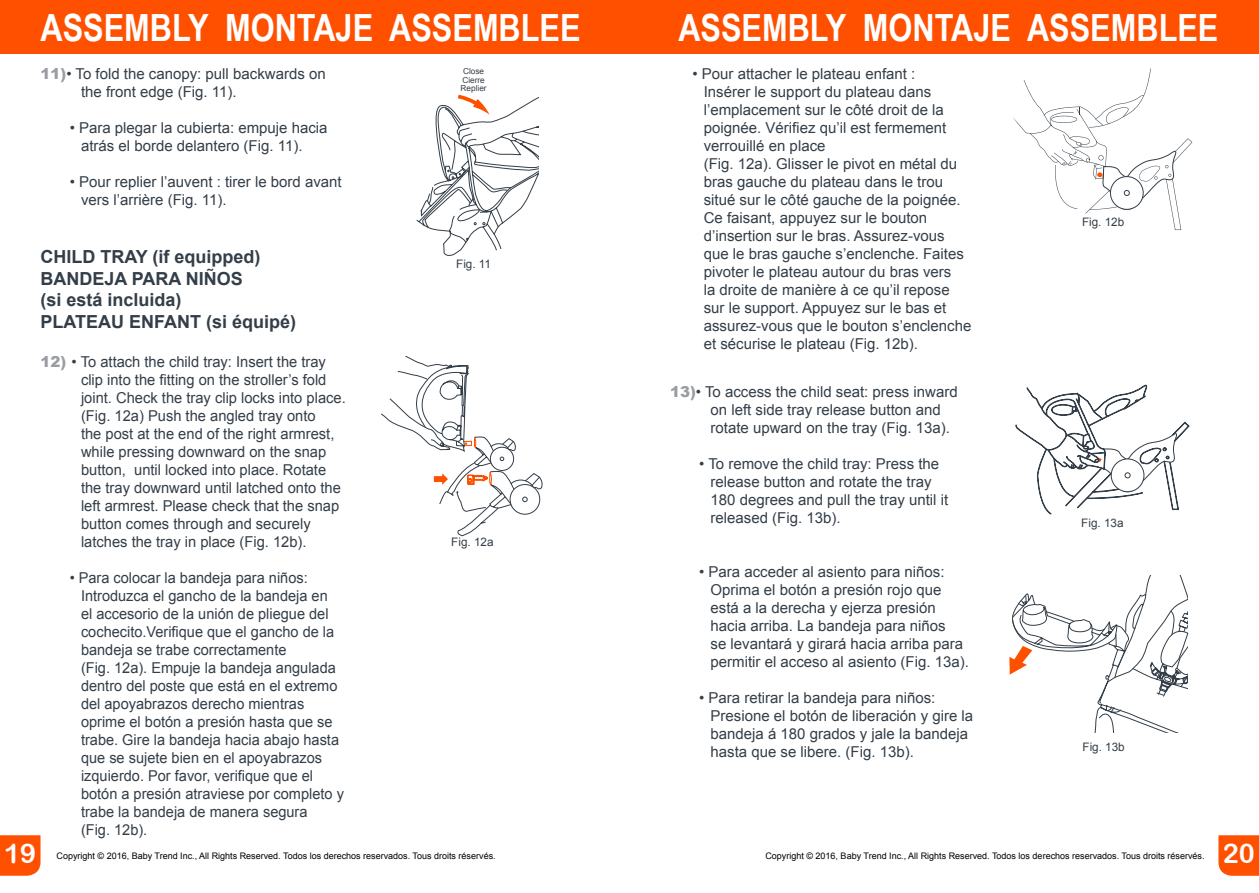
<style>
.page{position:relative;width:1259px;height:893px;background:#fff}
.page>*{position:absolute;margin:0;border:0;box-sizing:border-box;transform-origin:0 0}
.t1{font:700 37.5px "Arial Narrow";color:#fff}
.t2{font:27px "Arial Rounded MT Bold";color:#fff}
.t3{font:700 18px/21.6px "Arial";color:#333e48}
.t4{font:15px/18px "Arial";color:#333e48}
.t5{font:11.7px "Arial";color:#333e48}
.t6{font:9px "Arial";color:#000}
.t7{font:8.25px/8.2px "Arial";color:#333e48;text-align:center}
.s1{font-weight:900;color:#999ea3}
</style>
<div class="page">
<div style="left:629px;top:0;width:630px;height:54px;background:#ff5000"></div>
<div style="left:0;top:0;width:629px;height:54px;background:#ff5000"></div>
<div style="left:0;top:835px;width:40px;height:41px;background:#ff5000"></div>
<svg style="left:1218px;top:835px;width:41px;height:41px;background:#ff570b"></svg>
<svg style="left:1013px;top:68px;width:179px;height:162px"></svg>
<svg style="left:416px;top:95px;width:122px;height:161px"></svg>
<svg style="left:381px;top:355px;width:162px;height:181px"></svg>
<svg style="left:1015px;top:385px;width:174px;height:129px"></svg>
<svg style="left:1009px;top:575px;width:179px;height:158px"></svg>
<h1 class="t1" style="left:40px;top:0;width:541px">ASSEMBLY MONTAJE ASSEMBLEE</h1>
<h1 class="t1" style="left:678px;top:0;width:541px">ASSEMBLY MONTAJE ASSEMBLEE</h1>
<p class="t4" style="left:81px;top:65px;width:246px;text-indent:-40px"><span class="s1">11)</span>• To fold the canopy: pull backwards on the front edge (Fig. 11).</p>
<p class="t4" style="left:81px;top:119px;width:248px;text-indent:-11px">• Para plegar la cubierta: empuje hacia atrás el borde delantero (Fig. 11).</p>
<p class="t4" style="left:81px;top:173px;width:262px;text-indent:-11px">• Pour replier l’auvent : tirer le bord avant vers l’arrière (Fig. 11).</p>
<p class="t4" style="left:704px;top:65px;width:269px;text-indent:-11px">• Pour attacher le plateau enfant :<br>Insérer le support du plateau dans l’emplacement sur le côté droit de la poignée. Vérifiez qu’il est fermement verrouillé en place<br>(Fig. 12a). Glisser le pivot en métal du bras gauche du plateau dans le trou situé sur le côté gauche de la poignée.<br>Ce faisant, appuyez sur le bouton d’insertion sur le bras. Assurez-vous que le bras gauche s’enclenche. Faites pivoter le plateau autour du bras vers<br>la droite de manière à ce qu’il repose sur le support. Appuyez sur le bas et assurez-vous que le bouton s’enclenche et sécurise le plateau (Fig. 12b).</p>
<p class="t4" style="left:710px;top:383px;width:249px;text-indent:-40px"><span class="s1">13)</span>• To access the child seat: press inward on left side tray release button and rotate upward on the tray (Fig. 13a).</p>
<p class="t4" style="left:710px;top:455px;width:239px;text-indent:-11px">• To remove the child tray: Press the release button and rotate the tray<br>180 degrees and pull the tray until it released (Fig. 13b).</p>
<p class="t4" style="left:710px;top:563px;width:260px;text-indent:-11px">• Para acceder al asiento para niños:<br>Oprima el botón a presión rojo que está a la derecha y ejerza presión hacia arriba. La bandeja para niños<br>se levantará y girará hacia arriba para permitir el acceso al asiento (Fig. 13a).</p>
<p class="t4" style="left:710px;top:689px;width:264px;text-indent:-11px">• Para retirar la bandeja para niños:<br>Presione el botón de liberación y gire la bandeja á 180 grados y jale la bandeja hasta que se libere. (Fig. 13b).</p>
<p class="t7" style="left:460px;top:68px;width:28px">Close<br>Cierre<br>Replier</p>
<p class="t5" style="left:1082px;top:215px;width:44px">Fig. 12b</p>
<p class="t3" style="left:40px;top:246px;width:257px">CHILD TRAY (if equipped)<br>BANDEJA PARA NIÑOS<br>(si está incluida)<br>PLATEAU ENFANT (si équipé)</p>
<p class="t4" style="left:81px;top:353px;width:266px;text-indent:-41px"><span class="s1">12)</span> • To attach the child tray: Insert the tray clip into the fitting on the stroller’s fold joint. Check the tray clip locks into place. (Fig. 12a) Push the angled tray onto<br>the post at the end of the right armrest, while pressing downward on the snap button, until locked into place. Rotate the tray downward until latched onto the left armrest. Please check that the snap button comes through and securely latches the tray in place (Fig. 12b).</p>
<p class="t4" style="left:81px;top:569px;width:264px;text-indent:-11px">• Para colocar la bandeja para niños:<br>Introduzca el gancho de la bandeja en<br>el accesorio de la unión de pliegue del cochecito.Verifique que el gancho de la bandeja se trabe correctamente<br>(Fig. 12a). Empuje la bandeja angulada dentro del poste que está en el extremo del apoyabrazos derecho mientras oprime el botón a presión hasta que se trabe. Gire la bandeja hacia abajo hasta que se sujete bien en el apoyabrazos izquierdo. Por favor, verifique que el botón a presión atraviese por completo y trabe la bandeja de manera segura<br>(Fig. 12b).</p>
<p class="t5" style="left:456px;top:256px;width:36px">Fig. 11</p>
<p class="t5" style="left:1081px;top:515px;width:44px">Fig. 13a</p>
<p class="t5" style="left:451px;top:534px;width:44px">Fig. 12a</p>
<p class="t5" style="left:1082px;top:739px;width:44px">Fig. 13b</p>
<h2 class="t2" style="left:4px;top:838px;width:34px">19</h2>
<p class="t6" style="left:57px;top:850px;width:441px">Copyright © 2016, Baby Trend Inc., All Rights Reserved. Todos los derechos reservados. Tous droits réservés.</p>
<p class="t6" style="left:765px;top:850px;width:441px">Copyright © 2016, Baby Trend Inc., All Rights Reserved. Todos los derechos reservados. Tous droits réservés.</p>
<h2 class="t2" style="left:1222px;top:838px;width:34px">20</h2>
</div>
